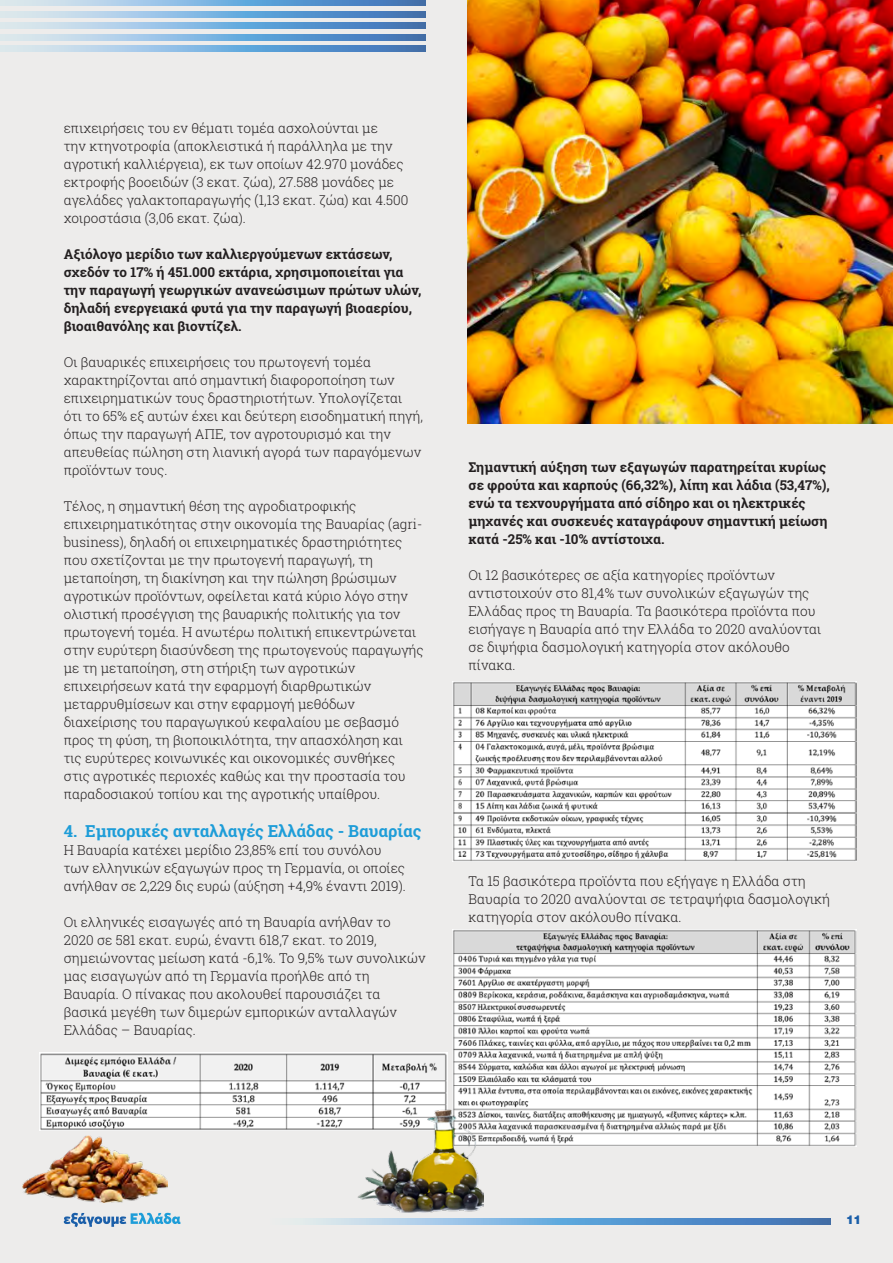
<style>
.page{position:relative;width:893px;height:1263px;background:#edeceb}
.page>*{position:absolute;margin:0;border:0;box-sizing:border-box;transform-origin:0 0}
.t1{font:700 16.5px "Roboto Slab";letter-spacing:-.005em;color:#1e9dd8}
.t2{font:300 13.5px/18px "Roboto Slab";color:#231f20}
.t3{font:700 13.5px/18px "Roboto Slab";color:#231f20}
.t4{font:900 12px "UB Helvetica";color:#1b5fa9}
</style>
<div class="page">
<svg style="left:64px;top:1213px;width:117px;height:14px"></svg>
<svg style="left:303px;top:1219px;width:528px;height:5px;background:#79aad6"></svg>
<svg style="left:0;top:0;width:426px;height:6px;background:#83b0d9"></svg>
<svg style="left:0;top:23px;width:426px;height:6px;background:#83b0d9"></svg>
<svg style="left:0;top:46px;width:426px;height:5px;background:#83b0d9"></svg>
<svg style="left:0;top:11px;width:426px;height:6px;background:#83b0d9"></svg>
<svg style="left:0;top:34px;width:426px;height:6px;background:#83b0d9"></svg>
<img style="left:468px;top:0;width:425px;height:423px">
<img style="left:39px;top:1052px;width:408px;height:79px">
<img style="left:23px;top:1135px;width:145px;height:68px">
<img style="left:452px;top:681px;width:405px;height:180px">
<img style="left:452px;top:930px;width:405px;height:216px">
<img style="left:357px;top:1109px;width:126px;height:104px">
<p class="t2" style="left:64px;top:119px;width:346px">επιχειρήσεις του εν θέματι τομέα ασχολούνται με<br>την κτηνοτροφία (αποκλειστικά ή παράλληλα με την αγροτική καλλιέργεια), εκ των οποίων 42.970 μονάδες εκτροφής βοοειδών (3 εκατ. ζώα), 27.588 μονάδες με αγελάδες γαλακτοπαραγωγής (1,13 εκατ. ζώα) και 4.500 χοιροστάσια (3,06 εκατ. ζώα).</p>
<p class="t3" style="left:64px;top:245px;width:359px">Αξιόλογο μερίδιο των καλλιεργούμενων εκτάσεων, σχεδόν το 17% ή 451.000 εκτάρια, χρησιμοποιείται για την παραγωγή γεωργικών ανανεώσιμων πρώτων υλών, δηλαδή ενεργειακά φυτά για την παραγωγή βιοαερίου, βιοαιθανόλης και βιοντίζελ.</p>
<p class="t2" style="left:64px;top:353px;width:361px">Οι βαυαρικές επιχειρήσεις του πρωτογενή τομέα χαρακτηρίζονται από σημαντική διαφοροποίηση των επιχειρηματικών τους δραστηριοτήτων. Υπολογίζεται ότι το 65% εξ αυτών έχει και δεύτερη εισοδηματική πηγή, όπως την παραγωγή ΑΠΕ, τον αγροτουρισμό και την απευθείας πώληση στη λιανική αγορά των παραγόμενων προϊόντων τους.</p>
<p class="t2" style="left:64px;top:497px;width:361px">Τέλος, η σημαντική θέση της αγροδιατροφικής επιχειρηματικότητας στην οικονομία της Βαυαρίας (agri&shy;business), δηλαδή οι επιχειρηματικές δραστηριότητες που σχετίζονται με την πρωτογενή παραγωγή, τη μεταποίηση, τη διακίνηση και την πώληση βρώσιμων αγροτικών προϊόντων, οφείλεται κατά κύριο λόγο στην ολιστική προσέγγιση της βαυαρικής πολιτικής για τον πρωτογενή τομέα. Η ανωτέρω πολιτική επικεντρώνεται στην ευρύτερη διασύνδεση της πρωτογενούς παραγωγής με τη μεταποίηση, στη στήριξη των αγροτικών επιχειρήσεων κατά την εφαρμογή διαρθρωτικών μεταρρυθμίσεων και στην εφαρμογή μεθόδων διαχείρισης του παραγωγικού κεφαλαίου με σεβασμό προς τη φύση, τη βιοποικιλότητα, την απασχόληση και τις ευρύτερες κοινωνικές και οικονομικές συνθήκες στις αγροτικές περιοχές καθώς και την προστασία του παραδοσιακού τοπίου και της αγροτικής υπαίθρου.</p>
<p class="t1" style="left:64px;top:820px;width:359px">4. Εμπορικές ανταλλαγές Ελλάδας - Βαυαρίας</p>
<p class="t2" style="left:64px;top:841px;width:344px">Η Βαυαρία κατέχει μερίδιο 23,85% επί του συνόλου των ελληνικών εξαγωγών προς τη Γερμανία, οι οποίες ανήλθαν σε 2,229 δις ευρώ (αύξηση +4,9% έναντι 2019).</p>
<p class="t2" style="left:64px;top:913px;width:363px">Οι ελληνικές εισαγωγές από τη Βαυαρία ανήλθαν το<br>2020 σε 581 εκατ. ευρώ, έναντι 618,7 εκατ. το 2019, σημειώνοντας μείωση κατά -6,1%. Το 9,5% των συνολικών μας εισαγωγών από τη Γερμανία προήλθε από τη Βαυαρία. Ο πίνακας που ακολουθεί παρουσιάζει τα βασικά μεγέθη των διμερών εμπορικών ανταλλαγών Ελλάδας – Βαυαρίας.</p>
<p class="t3" style="left:468px;top:458px;width:363px">Σημαντική αύξηση των εξαγωγών παρατηρείται κυρίως σε φρούτα και καρπούς (66,32%), λίπη και λάδια (53,47%), ενώ τα τεχνουργήματα από σίδηρο και οι ηλεκτρικές μηχανές και συσκευές καταγράφουν σημαντική μείωση κατά -25% και -10% αντίστοιχα.</p>
<p class="t2" style="left:468px;top:566px;width:354px">Οι 12 βασικότερες σε αξία κατηγορίες προϊόντων αντιστοιχούν στο 81,4% των συνολικών εξαγωγών της Ελλάδας προς τη Βαυαρία. Τα βασικότερα προϊόντα που εισήγαγε η Βαυαρία από την Ελλάδα το 2020 αναλύονται σε διψήφια δασμολογική κατηγορία στον ακόλουθο πίνακα.</p>
<p class="t2" style="left:468px;top:872px;width:363px">Τα 15 βασικότερα προϊόντα που εξήγαγε η Ελλάδα στη<br>Βαυαρία το 2020 αναλύονται σε τετραψήφια δασμολογική κατηγορία στον ακόλουθο πίνακα.</p>
<p class="t4" style="left:846px;top:1212px;width:17px">11</p>
</div>
